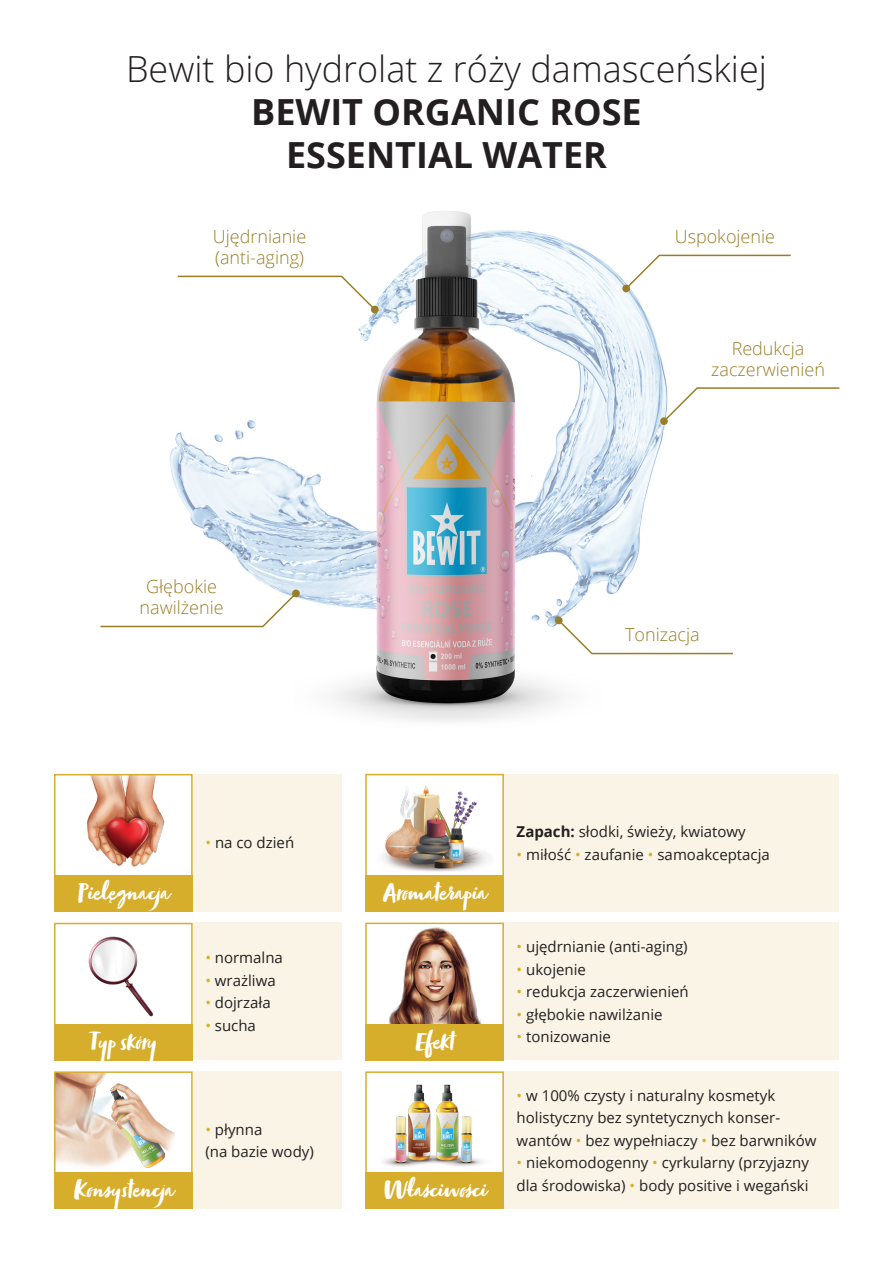
<style>
.page{position:relative;width:893px;height:1263px;background:#fff}
.page>*{position:absolute;margin:0;border:0;box-sizing:border-box;transform-origin:0 0}
.t1{font:300 36px "Open Sans";color:#231f20}
.t2{font:700 36px "Open Sans";color:#231f20}
.t3{font:27px "Zooja Pro";color:#fff}
.t4{font:300 18px "Open Sans";color:#9a7e26}
.t5{font:15px/22.5px "Open Sans";color:#231f20}
.s1{color:#d7ae2b}
.s2{font-weight:700}
</style>
<div class="page">
<img style="left:169px;top:261px;width:499px;height:334px">
<img style="left:293px;top:211px;width:309px;height:511px">
<svg style="left:662px;top:387px;width:178px;height:32px"></svg>
<div style="left:660px;top:417px;width:8px;height:8px;background:#9a7e26;border-radius:50%"></div>
<div style="left:178px;top:229px;width:163px;height:51px;background:#fff"></div>
<svg style="left:176px;top:275px;width:201px;height:37px"></svg>
<div style="left:371px;top:306px;width:8px;height:7px;background:#9a7e26;border-radius:50%"></div>
<svg style="left:624px;top:254px;width:167px;height:37px"></svg>
<div style="left:622px;top:285px;width:8px;height:7px;background:#9a7e26;border-radius:50%"></div>
<svg style="left:557px;top:618px;width:176px;height:37px"></svg>
<div style="left:555px;top:617px;width:8px;height:7px;background:#9a7e26;border-radius:50%"></div>
<svg style="left:100px;top:591px;width:198px;height:37px"></svg>
<div style="left:292px;top:589px;width:8px;height:8px;background:#9a7e26;border-radius:50%"></div>
<div style="left:193px;top:923px;width:148px;height:137px;background:#f9f4e6"></div>
<div style="left:193px;top:1071px;width:148px;height:138px;background:#f9f4e6"></div>
<div style="left:193px;top:774px;width:148px;height:137px;background:#f9f4e6"></div>
<div style="left:504px;top:1071px;width:335px;height:138px;background:#f9f4e6"></div>
<div style="left:504px;top:774px;width:335px;height:137px;background:#f9f4e6"></div>
<div style="left:504px;top:923px;width:335px;height:137px;background:#f9f4e6"></div>
<img style="left:368px;top:1084px;width:133px;height:89px">
<div style="left:365px;top:1071px;width:139px;height:138px;border:2px solid #d7ae2b"></div>
<div style="left:365px;top:1173px;width:139px;height:36px;background:#d7ae2b"></div>
<img style="left:383px;top:786px;width:106px;height:86px">
<div style="left:365px;top:774px;width:139px;height:137px;border:2px solid #d7ae2b"></div>
<div style="left:365px;top:875px;width:139px;height:36px;background:#d7ae2b"></div>
<img style="left:88px;top:936px;width:65px;height:81px">
<div style="left:54px;top:923px;width:139px;height:137px;border:2px solid #d7ae2b"></div>
<div style="left:54px;top:1024px;width:139px;height:36px;background:#d7ae2b"></div>
<img style="left:57px;top:1074px;width:118px;height:99px">
<div style="left:54px;top:1071px;width:139px;height:138px;border:2px solid #d7ae2b"></div>
<div style="left:54px;top:1173px;width:139px;height:36px;background:#d7ae2b"></div>
<img style="left:86px;top:777px;width:79px;height:90px">
<div style="left:54px;top:774px;width:139px;height:137px;border:2px solid #d7ae2b"></div>
<div style="left:54px;top:875px;width:139px;height:36px;background:#d7ae2b"></div>
<img style="left:388px;top:927px;width:94px;height:97px">
<div style="left:365px;top:923px;width:139px;height:137px;border:2px solid #d7ae2b"></div>
<div style="left:365px;top:1024px;width:139px;height:36px;background:#d7ae2b"></div>
<p class="t1" style="left:126px;top:44px;width:642px">Bewit bio hydrolat z róży damasceńskiej</p>
<p class="t2" style="left:251px;top:86px;width:392px">BEWIT ORGANIC ROSE</p>
<p class="t2" style="left:286px;top:129px;width:322px">ESSENTIAL WATER</p>
<p class="t4" style="left:213px;top:224px;width:95px">Ujędrnianie</p>
<p class="t4" style="left:215px;top:245px;width:90px">(anti-aging)</p>
<p class="t4" style="left:675px;top:224px;width:102px">Uspokojenie</p>
<p class="t4" style="left:732px;top:336px;width:74px">Redukcja</p>
<p class="t4" style="left:711px;top:357px;width:115px">zaczerwienień</p>
<p class="t4" style="left:146px;top:574px;width:72px">Głębokie</p>
<p class="t4" style="left:140px;top:595px;width:86px">nawilżenie</p>
<p class="t4" style="left:625px;top:622px;width:76px">Tonizacja</p>
<p class="t5" style="left:205px;top:831px;width:90px"><span class="s1">•</span> na co dzień</p>
<p class="t5" style="left:517px;top:820px;width:231px"><span class="s2">Zapach:</span> słodki, świeży, kwiatowy</p>
<p class="t5" style="left:517px;top:843px;width:255px"><span class="s1">•</span> miłość <span class="s1">•</span> zaufanie <span class="s1">•</span> samoakceptacja</p>
<p class="t3" style="left:78px;top:876px;width:92px">Pielęgnacja</p>
<p class="t3" style="left:383px;top:876px;width:105px">Aromaterapia</p>
<p class="t3" style="left:90px;top:1025px;width:68px">Typ skóry</p>
<p class="t5" style="left:205px;top:946px;width:79px"><span class="s1">•</span> normalna</p>
<p class="t5" style="left:205px;top:969px;width:72px"><span class="s1">•</span> wrażliwa</p>
<p class="t5" style="left:205px;top:991px;width:67px"><span class="s1">•</span> dojrzała</p>
<p class="t5" style="left:205px;top:1014px;width:52px"><span class="s1">•</span> sucha</p>
<p class="t3" style="left:415px;top:1025px;width:40px">Efekt</p>
<p class="t5" style="left:517px;top:935px;width:173px"><span class="s1">•</span> ujędrnianie (anti-aging)</p>
<p class="t5" style="left:517px;top:957px;width:71px"><span class="s1">•</span> ukojenie</p>
<p class="t5" style="left:517px;top:980px;width:174px"><span class="s1">•</span> redukcja zaczerwienień</p>
<p class="t5" style="left:517px;top:1002px;width:147px"><span class="s1">•</span> głębokie nawilżanie</p>
<p class="t5" style="left:517px;top:1025px;width:96px"><span class="s1">•</span> tonizowanie</p>
<p class="t3" style="left:73px;top:1174px;width:101px">Konsystencja</p>
<p class="t5" style="left:205px;top:1117px;width:58px"><span class="s1">•</span> płynna</p>
<p class="t5" style="left:205px;top:1140px;width:110px">(na bazie wody)</p>
<p class="t3" style="left:383px;top:1174px;width:103px">Właściwości</p>
<p class="t5" style="left:517px;top:1084px;width:301px"><span class="s1">•</span> w 100% czysty i naturalny kosmetyk holistyczny bez syntetycznych konser&shy;wantów <span class="s1">•</span> bez wypełniaczy <span class="s1">•</span> bez barwników</p>
<p class="t5" style="left:517px;top:1151px;width:294px"><span class="s1">•</span> niekomodogenny <span class="s1">•</span> cyrkularny (przyjazny dla środowiska) <span class="s1">•</span> body positive i wegański</p>
</div>
